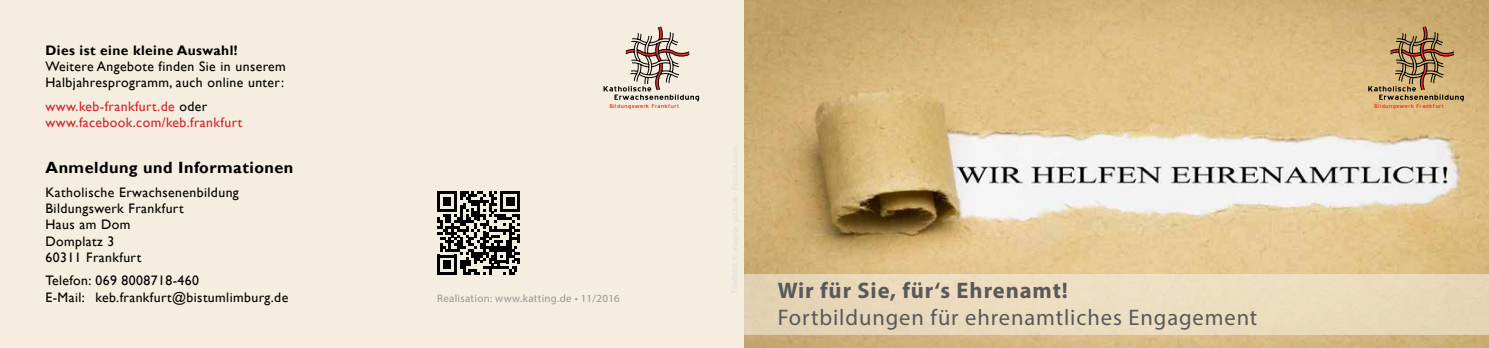
<style>
.page{position:relative;width:1489px;height:348px;background:#fff}
.page>*{position:absolute;margin:0;border:0;box-sizing:border-box;transform-origin:0 0}
.t1{font:22.5px "Myriad Pro";letter-spacing:.04em;color:#58595b}
.t2{font:700 22.5px "Myriad Pro";letter-spacing:.04em;color:#58595b}
.t3{font:700 16.25px "Gill Sans";letter-spacing:.03em;color:#000}
.t4{font:13.75px/16.4px "Gill Sans";letter-spacing:.03em;color:#000}
.t5{font:13.75px/16.2px "Gill Sans";letter-spacing:.03em;color:#d2232a}
.t6{font:700 13.75px "Gill Sans";letter-spacing:.03em;color:#000}
.t7{font:10.88px "Myriad Pro";letter-spacing:.03em;color:#939598}
.t8{font:6.75px "Blue Highway";color:#ee3124}
.s1{color:#000}
</style>
<div class="page">
<div style="left:0;top:0;width:745px;height:347px;background:#f5eddf"></div>
<img style="left:744px;top:0;width:744px;height:347px">
<svg style="left:603px;top:26px;width:96px;height:75px"></svg>
<div style="left:744px;top:273px;width:744px;height:61px;background:#ebdbbd"></div>
<svg style="left:437px;top:191px;width:83px;height:83px"></svg>
<svg style="left:1367px;top:26px;width:96px;height:75px;background:#b79967"></svg>
<p class="t6" style="left:45px;top:42px;width:194px">Dies ist eine kleine Auswahl!</p>
<p class="t4" style="left:45px;top:58px;width:242px">Weitere Angebote finden Sie in unserem<br>Halbjahresprogramm, auch online unter:</p>
<p class="t5" style="left:45px;top:98px;width:198px">www.keb-frankfurt.de <span class="s1">oder </span>www.facebook.com/keb.frankfurt</p>
<p class="t3" style="left:45px;top:158px;width:249px">Anmeldung und Informationen</p>
<p class="t4" style="left:45px;top:184px;width:195px">Katholische Erwachsenenbildung<br>Bildungswerk Frankfurt<br>Haus am Dom<br>Domplatz 3<br>60311 Frankfurt</p>
<p class="t4" style="left:45px;top:272px;width:244px">Telefon: 069 8008718-460<br>E-Mail: keb.frankfurt@bistumlimburg.de</p>
<p class="t8" style="left:609px;top:102px;width:71px">Bildungswerk Frankfurt</p>
<p class="t7" style="left:437px;top:291px;width:184px">Realisation: www.katting.de • 11/2016</p>
<h1 class="t2" style="left:777px;top:275px;width:291px">Wir für Sie, für‘s Ehrenamt!</h1>
<h1 class="t1" style="left:777px;top:303px;width:481px">Fortbildungen für ehrenamtliches Engagement</h1>
<p class="t8" style="left:1373px;top:102px;width:71px">Bildungswerk Frankfurt</p>
</div>
